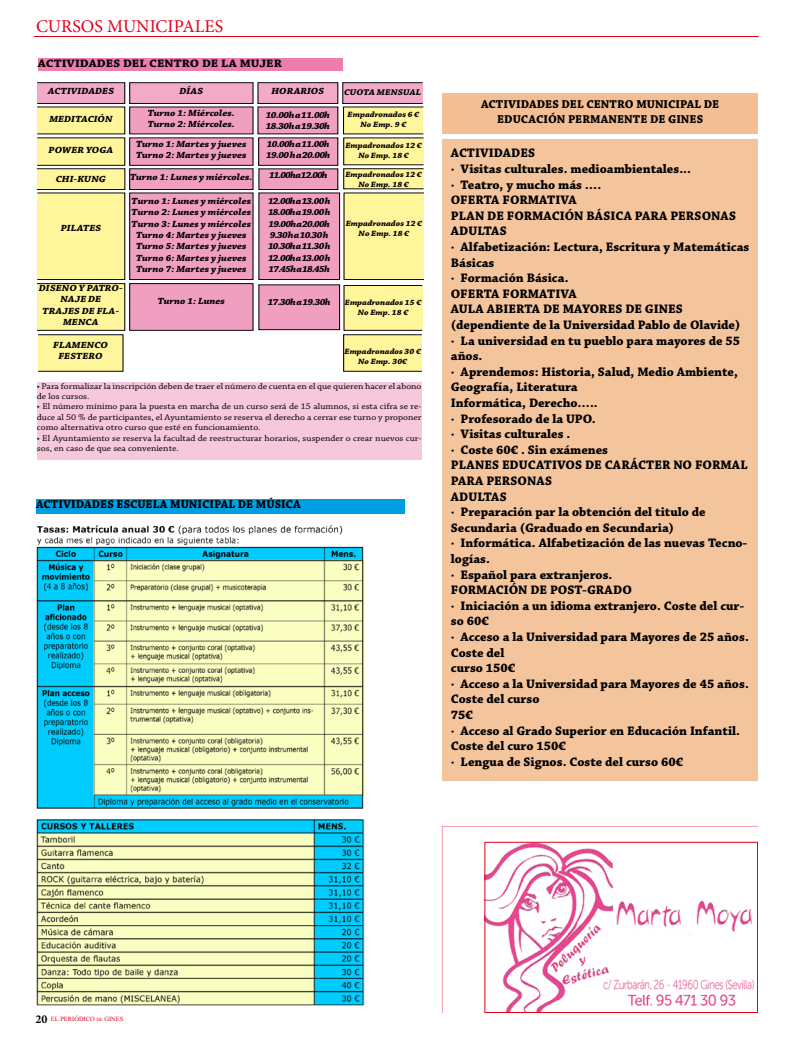
<style>
.page{position:relative;width:794px;height:1049px;background:#fff}
.page>*{position:absolute;margin:0;border:0;box-sizing:border-box;transform-origin:0 0}
.t1{font:18px "Minion Pro";color:#e2001a}
.t2{font:700 13px/15.6px "Chaparral Pro";color:#000}
.t3{font:700 12px/14.4px "Chaparral Pro";color:#000;text-align:center}
.t4{font:700 11.4px "Chaparral Pro";color:#000;scale:1.11 1}
.t5{font:italic 700 9.4px/11.3px "Chaparral Pro";color:#000;text-align:center;scale:1.11 1}
.t6{font:italic 700 9.4px/11.3px "Chaparral Pro";letter-spacing:-.08em;color:#000;scale:1.11 1}
.t7{font:italic 700 9.4px/11.3px "Chaparral Pro";letter-spacing:-.07em;color:#000;scale:1.11 1}
.t8{font:italic 700 9.4px/11.3px "Chaparral Pro";letter-spacing:-.06em;color:#000;scale:1.11 1}
.t9{font:italic 700 9.4px "Chaparral Pro";letter-spacing:-.1em;color:#000;scale:1.11 1}
.t10{font:8.7px/10.5px "Chaparral Pro";color:#000;scale:1.11 1}
.t11{font:italic 700 8.7px "Chaparral Pro";color:#000;scale:1.11 1}
.t12{font:italic 700 8.1px/9.7px "Chaparral Pro";color:#000;text-align:center;scale:1.11 1}
.t13{font:8px "Aparajita";color:#e2001a}
.s1{font-family:"Minion Pro";font-weight:700;font-size:12px;color:#000}
.s2{font-size:6px}
</style>
<div class="page">
<img style="left:486px;top:844px;width:268px;height:167px">
<div style="left:484px;top:842px;width:274px;height:171px;border:1px solid #e2001a"></div>
<div style="left:38px;top:58px;width:304px;height:13px;background:#ec7dac"></div>
<div style="left:37px;top:83px;width:88px;height:20px;background:#f2aac8"></div>
<div style="left:37px;top:82px;width:88px;height:22px;border:1px solid #000"></div>
<div style="left:37px;top:107px;width:88px;height:27px;background:#fff59b"></div>
<div style="left:37px;top:138px;width:88px;height:27px;background:#fff59b"></div>
<div style="left:37px;top:137px;width:88px;height:29px;border:1px solid #000"></div>
<div style="left:37px;top:169px;width:88px;height:20px;background:#fff59b"></div>
<div style="left:37px;top:168px;width:88px;height:22px;border:1px solid #000"></div>
<div style="left:37px;top:193px;width:88px;height:86px;background:#fff59b"></div>
<div style="left:38px;top:335px;width:85px;height:36px;background:#fff59b"></div>
<div style="left:343px;top:83px;width:79px;height:20px;background:#f2aac8"></div>
<div style="left:342px;top:82px;width:81px;height:22px;border:1px solid #000"></div>
<div style="left:343px;top:107px;width:80px;height:27px;background:#fff59b"></div>
<div style="left:130px;top:107px;width:123px;height:27px;background:#f19fc1"></div>
<div style="left:130px;top:138px;width:123px;height:27px;background:#f19fc1"></div>
<div style="left:129px;top:137px;width:124px;height:29px;border:1px solid #000"></div>
<div style="left:130px;top:169px;width:123px;height:20px;background:#f19fc1"></div>
<div style="left:129px;top:168px;width:124px;height:22px;border:1px solid #000"></div>
<div style="left:130px;top:193px;width:123px;height:86px;background:#f19fc1"></div>
<div style="left:129px;top:193px;width:124px;height:87px;border:1px solid #000"></div>
<div style="left:130px;top:83px;width:123px;height:20px;background:#f2aac8"></div>
<div style="left:129px;top:82px;width:124px;height:22px;border:1px solid #000"></div>
<div style="left:258px;top:83px;width:80px;height:20px;background:#f2aac8"></div>
<div style="left:258px;top:82px;width:80px;height:22px;border:1px solid #000"></div>
<div style="left:258px;top:107px;width:80px;height:27px;background:#f19fc1"></div>
<div style="left:259px;top:138px;width:79px;height:27px;background:#f19fc1"></div>
<div style="left:258px;top:137px;width:80px;height:29px;border:1px solid #000"></div>
<div style="left:259px;top:193px;width:80px;height:86px;background:#f19fc1"></div>
<div style="left:258px;top:193px;width:82px;height:87px;border:1px solid #000"></div>
<div style="left:259px;top:169px;width:79px;height:20px;background:#f19fc1"></div>
<div style="left:258px;top:168px;width:80px;height:22px;border:1px solid #000"></div>
<div style="left:37px;top:284px;width:88px;height:46px;background:#fff59b"></div>
<div style="left:37px;top:283px;width:88px;height:48px;border:1px solid #000"></div>
<div style="left:130px;top:284px;width:123px;height:46px;background:#f19fc1"></div>
<div style="left:129px;top:283px;width:124px;height:48px;border:1px solid #000"></div>
<div style="left:259px;top:285px;width:80px;height:45px;background:#f19fc1"></div>
<div style="left:258px;top:284px;width:82px;height:46px;border:1px solid #000"></div>
<div style="left:37px;top:382px;width:384px;height:77px;background:#f7c7dc"></div>
<div style="left:344px;top:138px;width:79px;height:27px;background:#fff59b"></div>
<div style="left:344px;top:169px;width:79px;height:20px;background:#fff59b"></div>
<div style="left:344px;top:193px;width:80px;height:86px;background:#fff59b"></div>
<div style="left:344px;top:285px;width:78px;height:45px;background:#fff59b"></div>
<div style="left:344px;top:285px;width:78px;height:46px;border:1px solid #000"></div>
<div style="left:344px;top:335px;width:78px;height:36px;background:#fff59b"></div>
<img style="left:36px;top:525px;width:328px;height:481px">
<div style="left:36px;top:499px;width:369px;height:14px;background:#009ee0"></div>
<hr style="left:34px;top:36px;width:724px;height:1px;background:#e2001a">
<div style="left:442px;top:139px;width:316px;height:641px;background:#f4c49d"></div>
<div style="left:442px;top:94px;width:316px;height:40px;background:#f3be93"></div>
<hr style="left:442px;top:826px;width:316px;height:1px;background:#e2001a">
<hr style="left:442px;top:826px;width:1px;height:187px;background:#e2001a">
<h1 class="t1" style="left:36px;top:14px;width:189px">CURSOS MUNICIPALES</h1>
<p class="t4" style="left:38px;top:56px;width:221px">ACTIVIDADES DEL CENTRO DE LA MUJER</p>
<p class="t5" style="left:48px;top:86px;width:61px">ACTIVIDADES</p>
<p class="t5" style="left:49px;top:114px;width:58px">MEDITACIÓN</p>
<p class="t5" style="left:49px;top:145px;width:60px">POWER YOGA</p>
<p class="t5" style="left:56px;top:174px;width:47px">CHI-KUNG</p>
<p class="t5" style="left:180px;top:86px;width:23px">DÍAS</p>
<p class="t5" style="left:272px;top:86px;width:49px">HORARIOS</p>
<p class="t8" style="left:266px;top:110px;width:59px">10.00h a 11.00h<br>18.30h a 19.30h</p>
<p class="t7" style="left:266px;top:139px;width:59px">10.00h a 11.00h<br>19.00 h a 20.00h</p>
<p class="t6" style="left:268px;top:196px;width:58px">12.00h a 13.00 h<br>18.00h a 19.00 h<br>19.00h a 20.00h<br>9.30 h a 10.30 h<br>10.30h a 11.30 h<br>12.00h a 13.00 h<br>17.45h a 18.45h</p>
<p class="t5" style="left:148px;top:108px;width:80px;text-align:left">Turno 1: Miércoles.<br>Turno 2: Miércoles.</p>
<p class="t5" style="left:136px;top:139px;width:101px;text-align:left">Turno 1: Martes y jueves<br>Turno 2: Martes y jueves</p>
<p class="t5" style="left:130px;top:172px;width:112px">Turno 1: Lunes y miércoles.</p>
<p class="t5" style="left:132px;top:196px;width:109px">Turno 1: Lunes y miércoles<br>Turno 2: Lunes y miércoles<br>Turno 3: Lunes y miércoles<br>Turno 4: Martes y jueves<br>Turno 5: Martes y jueves<br>Turno 6: Martes y jueves<br>Turno 7: Martes y jueves</p>
<p class="t9" style="left:269px;top:170px;width:54px">11.00h a 12.00h</p>
<p class="t5" style="left:61px;top:223px;width:38px">PILATES</p>
<p class="t5" style="left:39px;top:283px;width:77px">DISEÑO Y PATRO-<br>NAJE DE<br>TRAJES DE FLA-<br>MENCA</p>
<p class="t5" style="left:53px;top:340px;width:51px">FLAMENCO<br>FESTERO</p>
<p class="t5" style="left:158px;top:296px;width:62px">Turno 1: Lunes</p>
<p class="t7" style="left:268px;top:297px;width:58px">17.30h a 19.30h</p>
<p class="t11" style="left:344px;top:87px;width:71px">CUOTA MENSUAL</p>
<p class="t12" style="left:348px;top:110px;width:66px">Empadronados 6 €<br>No Emp. 9 €</p>
<p class="t12" style="left:345px;top:141px;width:70px">Empadronados 12 €<br>No Emp. 18 €</p>
<p class="t12" style="left:345px;top:170px;width:70px">Empadronados 12 €<br>No Emp. 18 €</p>
<p class="t12" style="left:346px;top:219px;width:70px">Empadronados 12 €<br>No Emp. 18 €</p>
<p class="t12" style="left:345px;top:298px;width:70px">Empadronados 15 €<br>No Emp. 18 €</p>
<p class="t12" style="left:344px;top:347px;width:70px">Empadronados 30 €<br>No Emp. 30€</p>
<p class="t10" style="left:37px;top:381px;width:348px">• Para formalizar la inscripción deben de traer el número de cuenta en el que quieren hacer el abono de los cursos.</p>
<p class="t10" style="left:37px;top:402px;width:348px;text-align:justify">• El número mínimo para la puesta en marcha de un curso será de 15 alumnos, si esta cifra se re&shy;duce al 50 % de participantes, el Ayuntamiento se reserva el derecho a cerrar ese turno y proponer como alternativa otro curso que esté en funcionamiento.</p>
<p class="t10" style="left:37px;top:433px;width:348px">• El Ayuntamiento se reserva la facultad de reestructurar horarios, suspender o crear nuevos cur&shy;sos, en caso de que sea conveniente.</p>
<p class="t3" style="left:36px;top:497px;width:266px">ACTIVIDADES ESCUELA MUNICIPAL DE MÚSICA</p>
<p class="t3" style="left:481px;top:98px;width:240px">ACTIVIDADES DEL CENTRO MUNICIPAL DE<br>EDUCACIÓN PERMANENTE DE GINES</p>
<p class="t2" style="left:451px;top:146px;width:300px">ACTIVIDADES<br>· Visitas culturales. medioambientales...<br>· Teatro, y mucho más ….<br>OFERTA FORMATIVA<br>PLAN DE FORMACIÓN BÁSICA PARA PERSONAS<br>ADULTAS<br>· Alfabetización: Lectura, Escritura y Matemáticas<br>Básicas<br>· Formación Básica.<br>OFERTA FORMATIVA<br>AULA ABIERTA DE MAYORES DE GINES (dependiente de la Universidad Pablo de Olavide)<br>· La universidad en tu pueblo para mayores de 55 años.<br>· Aprendemos: Historia, Salud, Medio Ambiente,<br>Geografía, Literatura<br>Informática, Derecho…..<br>· Profesorado de la UPO.<br>· Visitas culturales .<br>· Coste 60€ . Sin exámenes<br>PLANES EDUCATIVOS DE CARÁCTER NO FORMAL<br>PARA PERSONAS<br>ADULTAS<br>· Preparación par la obtención del titulo de<br>Secundaria (Graduado en Secundaria)<br>· Informática. Alfabetización de las nuevas Tecno&shy;logías.<br>· Español para extranjeros.<br>FORMACIÓN DE POST-GRADO<br>· Iniciación a un idioma extranjero. Coste del cur&shy;so 60€<br>· Acceso a la Universidad para Mayores de 25 años.<br>Coste del<br>curso 150€<br>· Acceso a la Universidad para Mayores de 45 años.<br>Coste del curso<br>75€<br>· Acceso al Grado Superior en Educación Infantil.<br>Coste del curo 150€<br>· Lengua de Signos. Coste del curso 60€</p>
<p class="t13" style="left:35px;top:1015px;width:89px"><span class="s1">20</span> EL PERIÓDICO <span class="s2">DE</span> GINES</p>
</div>
